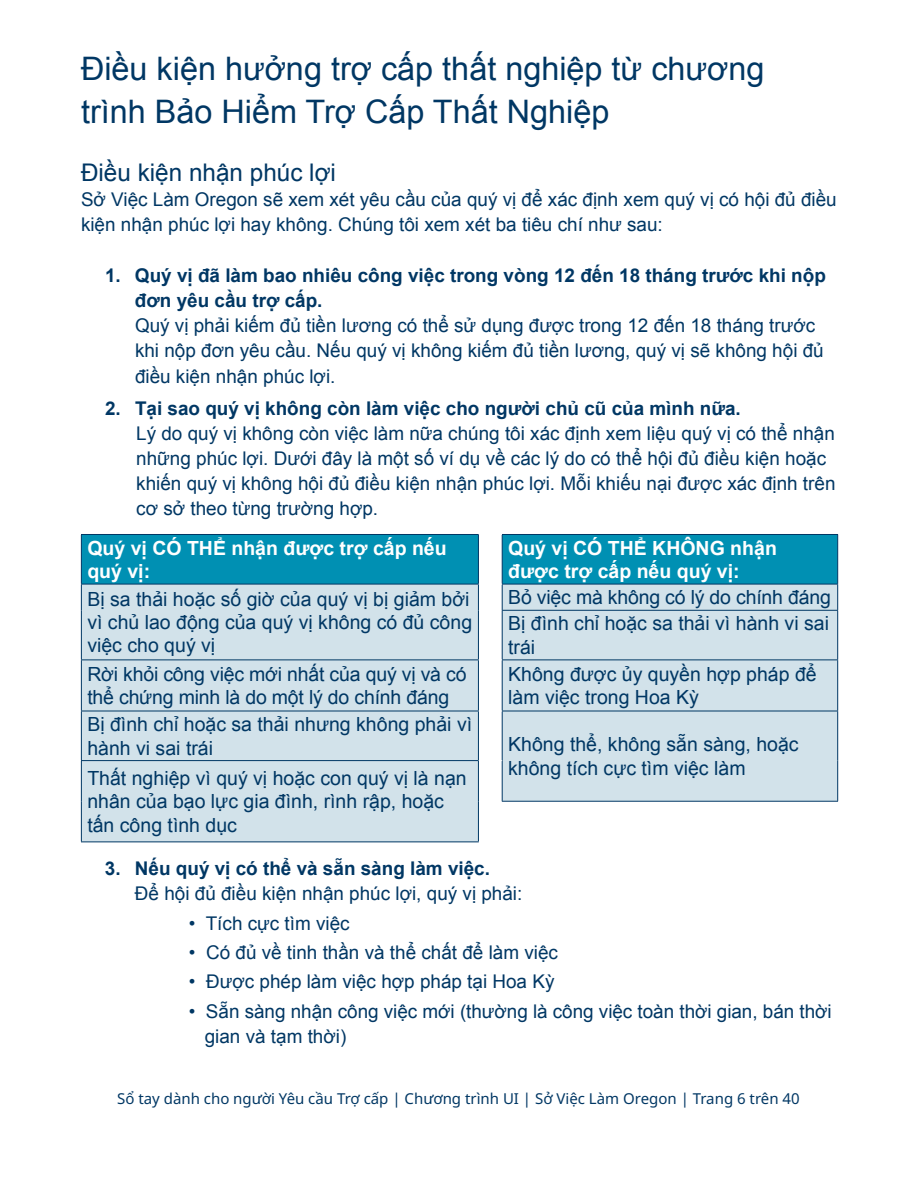
<style>
.page{position:relative;width:918px;height:1188px;background:#fff}
.page>*{position:absolute;margin:0;border:0;box-sizing:border-box;transform-origin:0 0}
.t1{font:32.4px/43.2px "Arial";color:#003764}
.t2{font:24.3px "Arial";color:#003764}
.t3{font:19.5px/23.4px "Arial";color:#003764}
.t4{font:700 19.5px/23.4px "Arial";color:#fff}
.t5{font:18.9px/25.2px "Arial";color:#003764}
.t6{font:700 18.9px/25.2px "Arial";color:#003764}
.t7{font:15px "Noto Sans";color:#003764}
</style>
<div class="page">
<div style="left:82px;top:610px;width:755px;height:232px;background:#d2e2ea"></div>
<div style="left:502px;top:801px;width:336px;height:41px;background:#fff"></div>
<hr style="left:81px;top:610px;width:1px;height:50px;background:#003764">
<hr style="left:478px;top:610px;width:1px;height:50px;background:#003764">
<hr style="left:502px;top:610px;width:336px;height:1px;background:#003764">
<hr style="left:502px;top:611px;width:1px;height:49px;background:#003764">
<hr style="left:837px;top:611px;width:1px;height:49px;background:#003764">
<hr style="left:81px;top:660px;width:398px;height:1px;background:#003764">
<hr style="left:81px;top:660px;width:1px;height:51px;background:#003764">
<hr style="left:478px;top:660px;width:1px;height:51px;background:#003764">
<hr style="left:502px;top:660px;width:336px;height:1px;background:#003764">
<hr style="left:502px;top:660px;width:1px;height:51px;background:#003764">
<hr style="left:837px;top:660px;width:1px;height:51px;background:#003764">
<hr style="left:81px;top:711px;width:398px;height:1px;background:#003764">
<hr style="left:81px;top:711px;width:1px;height:49px;background:#003764">
<hr style="left:478px;top:711px;width:1px;height:49px;background:#003764">
<hr style="left:502px;top:711px;width:336px;height:1px;background:#003764">
<hr style="left:502px;top:711px;width:1px;height:50px;background:#003764">
<hr style="left:837px;top:711px;width:1px;height:50px;background:#003764">
<hr style="left:81px;top:760px;width:398px;height:1px;background:#003764">
<hr style="left:81px;top:761px;width:1px;height:40px;background:#003764">
<hr style="left:478px;top:761px;width:1px;height:40px;background:#003764">
<hr style="left:502px;top:761px;width:1px;height:40px;background:#003764">
<hr style="left:837px;top:761px;width:1px;height:40px;background:#003764">
<hr style="left:81px;top:801px;width:1px;height:41px;background:#003764">
<hr style="left:478px;top:801px;width:1px;height:41px;background:#003764">
<hr style="left:502px;top:801px;width:336px;height:1px;background:#003764">
<hr style="left:81px;top:842px;width:398px;height:1px;background:#003764">
<svg style="left:81px;top:534px;width:757px;height:76px;background:#4baac4"></svg>
<svg style="left:479px;top:660px;width:23px;height:1px"></svg>
<svg style="left:479px;top:711px;width:23px;height:1px"></svg>
<svg style="left:479px;top:760px;width:23px;height:1px"></svg>
<h1 class="t1" style="left:81px;top:48px;width:685px">Điều kiện hưởng trợ cấp thất nghiệp từ chương trình Bảo Hiểm Trợ Cấp Thất Nghiệp</h1>
<p class="t2" style="left:81px;top:157px;width:257px">Điều kiện nhận phúc lợi</p>
<p class="t5" style="left:81px;top:187px;width:757px">Sở Việc Làm Oregon sẽ xem xét yêu cầu của quý vị để xác định xem quý vị có hội đủ điều kiện nhận phúc lợi hay không. Chúng tôi xem xét ba tiêu chí như sau:</p>
<p class="t6" style="left:135px;top:263px;width:692px;text-indent:-30px">1. Quý vị đã làm bao nhiêu công việc trong vòng 12 đến 18 tháng trước khi nộp đơn yêu cầu trợ cấp.</p>
<p class="t5" style="left:135px;top:313px;width:690px">Quý vị phải kiếm đủ tiền lương có thể sử dụng được trong 12 đến 18 tháng trước khi nộp đơn yêu cầu. Nếu quý vị không kiếm đủ tiền lương, quý vị sẽ không hội đủ điều kiện nhận phúc lợi.</p>
<p class="t6" style="left:105px;top:396px;width:637px">2. Tại sao quý vị không còn làm việc cho người chủ cũ của mình nữa.</p>
<p class="t5" style="left:136px;top:421px;width:701px">Lý do quý vị không còn việc làm nữa chúng tôi xác định xem liệu quý vị có thể nhận những phúc lợi. Dưới đây là một số ví dụ về các lý do có thể hội đủ điều kiện hoặc khiến quý vị không hội đủ điều kiện nhận phúc lợi. Mỗi khiếu nại được xác định trên cơ sở theo từng trường hợp.</p>
<p class="t4" style="left:87px;top:537px;width:361px">Quý vị CÓ THỂ nhận được trợ cấp nếu quý vị:</p>
<p class="t4" style="left:508px;top:537px;width:270px">Quý vị CÓ THỂ KHÔNG nhận được trợ cấp nếu quý vị:</p>
<p class="t3" style="left:87px;top:587px;width:386px">Bị sa thải hoặc số giờ của quý vị bị giảm bởi vì chủ lao động của quý vị không có đủ công việc cho quý vị</p>
<p class="t3" style="left:508px;top:585px;width:324px;line-height:26.2px">Bỏ việc mà không có lý do chính đáng<br>Bị đình chỉ hoặc sa thải vì hành vi sai</p>
<p class="t3" style="left:508px;top:636px;width:29px">trái</p>
<p class="t3" style="left:87px;top:662px;width:381px">Rời khỏi công việc mới nhất của quý vị và có thể chứng minh là do một lý do chính đáng</p>
<p class="t3" style="left:508px;top:662px;width:310px">Không được ủy quyền hợp pháp để làm việc trong Hoa Kỳ</p>
<p class="t3" style="left:87px;top:713px;width:386px">Bị đình chỉ hoặc sa thải nhưng không phải vì hành vi sai trái</p>
<p class="t3" style="left:508px;top:733px;width:292px">Không thể, không sẵn sàng, hoặc không tích cực tìm việc làm</p>
<p class="t3" style="left:87px;top:767px;width:381px">Thất nghiệp vì quý vị hoặc con quý vị là nạn nhân của bạo lực gia đình, rình rập, hoặc tấn công tình dục</p>
<p class="t6" style="left:105px;top:856px;width:387px">3. Nếu quý vị có thể và sẵn sàng làm việc.</p>
<p class="t5" style="left:135px;top:881px;width:389px">Để hội đủ điều kiện nhận phúc lợi, quý vị phải:</p>
<p class="t5" style="left:189px;top:910px;width:162px">• Tích cực tìm việc</p>
<p class="t5" style="left:189px;top:940px;width:371px">• Có đủ về tinh thần và thể chất để làm việc</p>
<p class="t5" style="left:189px;top:969px;width:367px">• Được phép làm việc hợp pháp tại Hoa Kỳ</p>
<p class="t5" style="left:205px;top:999px;width:629px;text-indent:-16px">• Sẵn sàng nhận công việc mới (thường là công việc toàn thời gian, bán thời gian và tạm thời)</p>
<p class="t7" style="left:117px;top:1090px;width:684px">Sổ tay dành cho người Yêu cầu Trợ cấp | Chương trình UI | Sở Việc Làm Oregon | Trang 6 trên 40</p>
</div>
